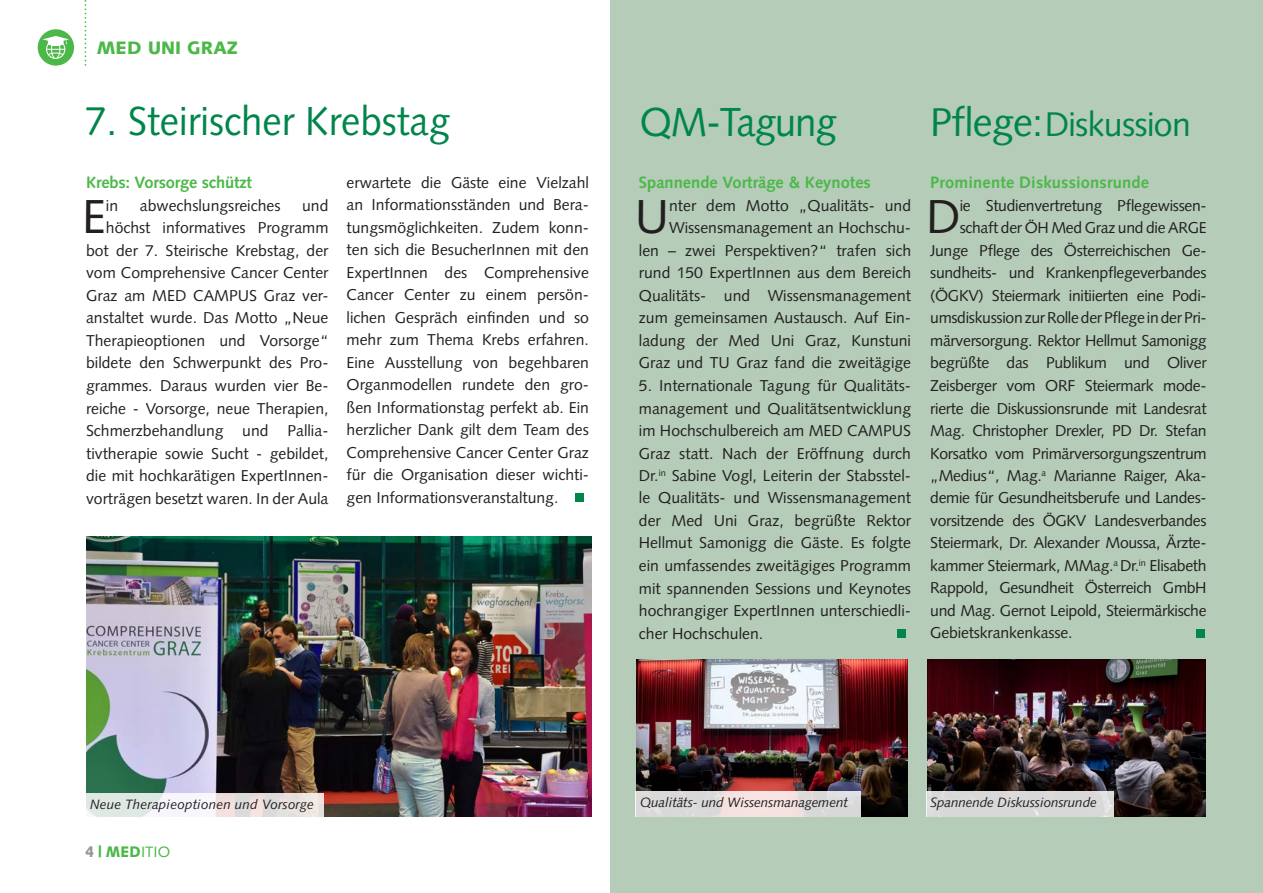
<style>
.page{position:relative;width:1263px;height:893px;background:#fff}
.page>*{position:absolute;margin:0;border:0;box-sizing:border-box;transform-origin:0 0}
.t1{font:47.55px "Syntax LT Std";color:#231f20}
.t2{font:40.5px "Syntax LT Std";color:#00854a;scale:.95 1}
.t3{font:40.5px "Syntax LT Std";letter-spacing:-.03em;color:#00854a;scale:.95 1}
.t4{font:34.2px "Syntax LT Std";letter-spacing:-.02em;color:#00854a}
.kopf_links{font:900 18px "Syntax LT Std";letter-spacing:.005em;color:#4cb848}
.t5{font:700 16.5px "Syntax LT Std";color:#4cb848}
.t6{font:15.75px/22.5px "Syntax LT Std";color:#231f20;text-align:justify}
.t7{font:15.75px/22.5px "Syntax LT Std";letter-spacing:-.02em;color:#231f20;text-align:right}
.fußzeile_links{font:15px "Syntax LT Std";color:#4cb848}
.t8{font:italic 13.5px "Syntax LT Std";letter-spacing:-.01em;color:#231f20}
.t9{font:italic 13.5px "Syntax LT Std";letter-spacing:.01em;color:#231f20}
.s1{font-size:40.05px}
.s2{font-weight:900;font-size:15.3px;color:#939598}
.s3{font-weight:900;font-size:15.3px}
</style>
<div class="page">
<div style="left:38px;top:29px;width:36px;height:37px;background:#4cb848;border-radius:50%"></div>
<svg style="left:85px;top:0;width:1px;height:66px"></svg>
<div style="left:611px;top:0;width:652px;height:893px;background:#b4ccb8"></div>
<img style="left:86px;top:536px;width:505px;height:280px">
<svg style="left:43px;top:36px;width:26px;height:23px"></svg>
<div style="left:575px;top:493px;width:9px;height:9px;background:#00854a"></div>
<svg style="left:86px;top:793px;width:238px;height:23px"></svg>
<div style="left:1196px;top:630px;width:9px;height:8px;background:#00854a"></div>
<div style="left:897px;top:630px;width:9px;height:8px;background:#00854a"></div>
<img style="left:927px;top:659px;width:279px;height:157px">
<img style="left:636px;top:659px;width:272px;height:157px">
<svg style="left:636px;top:791px;width:225px;height:25px;background:#e4dcdc"></svg>
<div style="left:926px;top:791px;width:187px;height:25px;background:#d8d8d8"></div>
<p class="kopf_links" style="left:97px;top:37px;width:142px">MED UNI GRAZ</p>
<p class="t2" style="left:85px;top:97px;width:386px">7. Steirischer Krebstag</p>
<p class="t5" style="left:86px;top:173px;width:167px">Krebs: Vorsorge schützt</p>
<p class="t1" style="left:82px;top:189px;width:25px">E</p>
<p class="t6" style="left:106px;top:194px;width:14px">in</p>
<p class="t6" style="left:140px;top:194px;width:142px">abwechslungsreiches</p>
<p class="t6" style="left:347px;top:171px;width:244px">erwartete die Gäste eine Vielzahl an Informationsständen und Bera&shy;tungsmöglichkeiten. Zudem konn&shy;ten sich die BesucherInnen mit den ExpertInnen des Comprehensive Cancer Center zu einem persön&shy;lichen Gespräch einfinden und so mehr zum Thema Krebs erfahren.<br>Eine Ausstellung von begehbaren Organmodellen rundete den gro&shy;ßen Informationstag perfekt ab. Ein herzlicher Dank gilt dem Team des Comprehensive Cancer Center Graz für die Organisation dieser wichti&shy;gen Informationsveranstaltung.</p>
<p class="t6" style="left:86px;top:194px;width:244px;text-align:right">und<br>höchst informatives Programm bot der 7. Steirische Krebstag, der vom Comprehensive Cancer Center<br>Graz am MED CAMPUS Graz ver&shy;anstaltet wurde. Das Motto „Neue<br>Therapieoptionen und Vorsorge“ bildete den Schwerpunkt des Pro&shy;grammes. Daraus wurden vier Be&shy;reiche - Vorsorge, neue Therapien,<br>Schmerzbehandlung und Pallia&shy;tivtherapie sowie Sucht - gebildet, die mit hochkarätigen ExpertInnen&shy;vorträgen besetzt waren. In der Aula</p>
<p class="t3" style="left:640px;top:98px;width:209px">QM-Tagung</p>
<p class="t5" style="left:639px;top:173px;width:233px">Spannende Vorträge &amp; Keynotes</p>
<p class="t1" style="left:635px;top:189px;width:36px">U</p>
<p class="t6" style="left:639px;top:194px;width:274px;text-align:right">nter dem Motto „Qualitäts- und Wissensmanagement an Hochschu-<br>len – zwei Perspektiven?“ trafen sich rund 150 ExpertInnen aus dem Bereich Qualitäts- und Wissensmanagement zum gemeinsamen Austausch. Auf Ein&shy;ladung der Med Uni Graz, Kunstuni Graz und TU Graz fand die zweitägige</p>
<p class="t6" style="left:639px;top:374px;width:274px">5. Internationale Tagung für Qualitäts&shy;management und Qualitätsentwicklung im Hochschulbereich am MED CAMPUS Graz statt. Nach der Eröffnung durch Dr.<sup>in</sup> Sabine Vogl, Leiterin der Stabsstel&shy;le Qualitäts- und Wissensmanagement der Med Uni Graz, begrüßte Rektor Hellmut Samonigg die Gäste. Es folgte ein umfassendes zweitägiges Programm mit spannenden Sessions und Keynotes hochrangiger ExpertInnen unterschiedli&shy;cher Hochschulen.</p>
<p class="t4" style="left:930px;top:104px;width:262px"><span class="s1">Pflege:</span>Diskussion</p>
<p class="t5" style="left:930px;top:173px;width:220px">Prominente Diskussionsrunde</p>
<p class="t1" style="left:926px;top:189px;width:36px">D</p>
<p class="t7" style="left:930px;top:194px;width:278px">ie Studienvertretung Pflegewissen&shy;schaft der ÖH Med Graz und die ARGE Junge Pflege des Österreichischen Ge&shy;sundheits- und Krankenpflegeverbandes (ÖGKV) Steiermark initiierten eine Podi&shy;umsdiskussion zur Rolle der Pflege in der Pri&shy;märversorgung. Rektor Hellmut Samonigg</p>
<p class="t7" style="left:930px;top:352px;width:278px">begrüßte das Publikum und Oliver</p>
<p class="t6" style="left:930px;top:374px;width:278px">Zeisberger vom ORF Steiermark mode&shy;rierte die Diskussionsrunde mit Landesrat Mag. Christopher Drexler, PD Dr. Stefan</p>
<p class="t7" style="left:930px;top:442px;width:278px">Korsatko vom Primärversorgungszentrum</p>
<p class="t6" style="left:930px;top:464px;width:278px">„Medius“, Mag.<sup>a</sup> Marianne Raiger, Aka&shy;demie für Gesundheitsberufe und Landes&shy;vorsitzende des ÖGKV Landesverbandes Steiermark, Dr. Alexander Moussa, Ärzte&shy;kammer Steiermark, MMag.<sup>a</sup> Dr.<sup>in</sup> Elisabeth Rappold, Gesundheit Österreich GmbH und Mag. Gernot Leipold, Steiermärkische Gebietskrankenkasse.</p>
<p class="t9" style="left:90px;top:797px;width:225px">Neue Therapieoptionen und Vorsorge</p>
<p class="fußzeile_links" style="left:85px;top:843px;width:87px"><span class="s2">4</span> <span class="s3">|</span> <span class="s3">MED</span>ITIO</p>
<p class="t8" style="left:640px;top:795px;width:209px">Qualitäts- und Wissensmanagement</p>
<p class="t8" style="left:930px;top:795px;width:168px">Spannende Diskussionsrunde</p>
</div>
